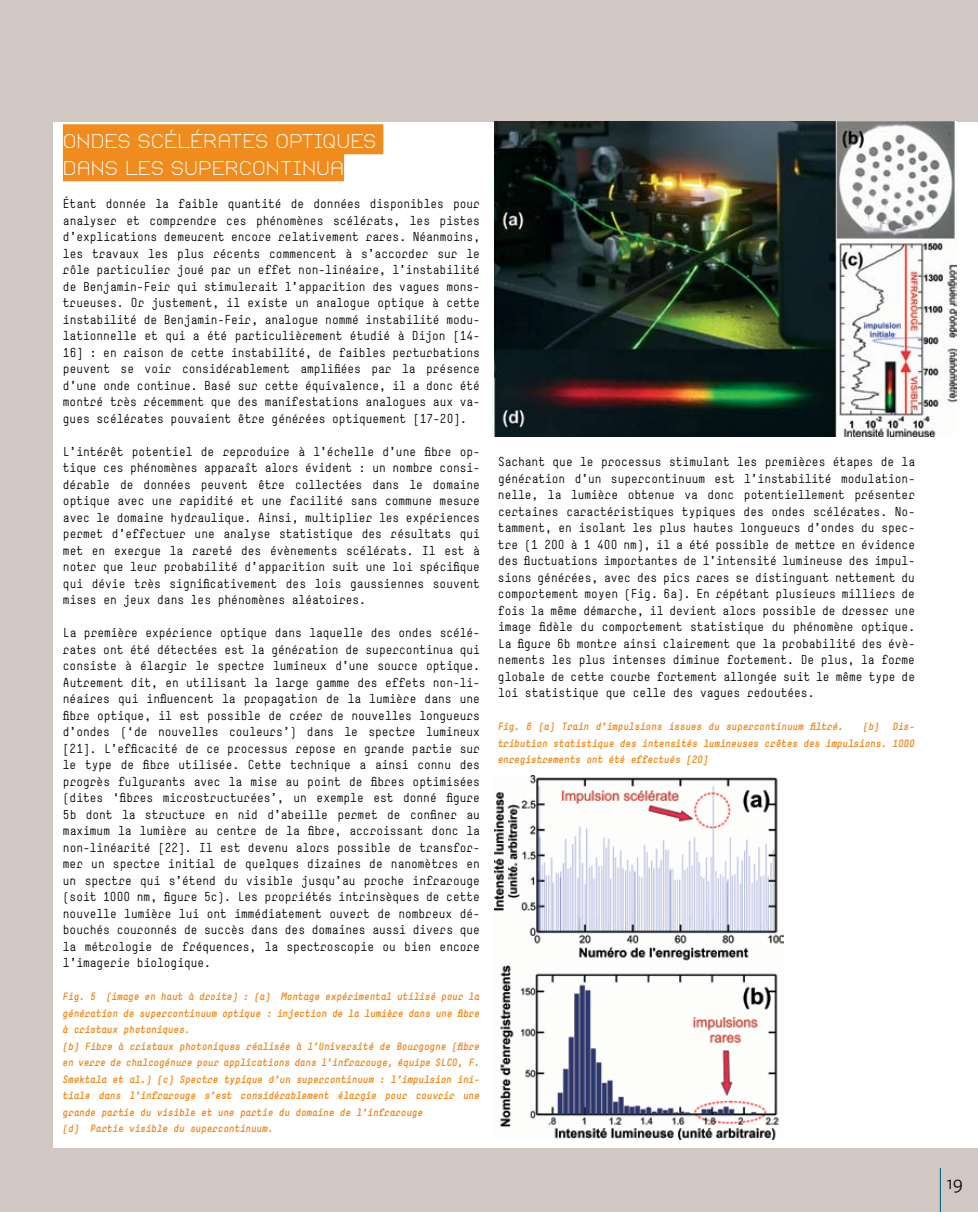
<style>
.page{position:relative;width:978px;height:1212px;background:#d1c8c4}
.page>*{position:absolute;margin:0;border:0;box-sizing:border-box;transform-origin:0 0}
.t1{font:19.5px/27px "Vectrex";color:#fff}
.t2{font:300 18px "The Mix";color:#000}
.t3{font:12.75px/16.5px "Simple";color:#000;text-align:justify}
.t4{font:italic 700 10.5px/16.5px "Simple";color:#f08b1d}
</style>
<div class="page">
<hr style="left:940px;top:1168px;width:1px;height:44px;background:#006d86">
<div style="left:53px;top:123px;width:925px;height:1025px;background:#fff"></div>
<div style="left:63px;top:124px;width:320px;height:30px;background:#f08b1d"></div>
<div style="left:63px;top:151px;width:281px;height:30px;background:#f08b1d"></div>
<img style="left:495px;top:122px;width:462px;height:314px">
<img style="left:495px;top:775px;width:289px;height:364px">
<h1 class="t1" style="left:63px;top:128px;width:315px">ONDES SCÉLÉRATES OPTIQUES<br>DANS LES SUPERCONTINUA</h1>
<p class="t3" style="left:63px;top:195px;width:419px">Étant donnée la faible quantité de données disponibles pour analyser et comprendre ces phénomènes scélérats, les pistes d’explications demeurent encore relativement rares. Néanmoins, les travaux les plus récents commencent à s’accorder sur le rôle particulier joué par un effet non-linéaire, l’instabilité de Benjamin-Feir qui stimulerait l’apparition des vagues mons&shy;trueuses. Or justement, il existe un analogue optique à cette instabilité de Benjamin-Feir, analogue nommé instabilité modu&shy;lationnelle et qui a été particulièrement étudié à Dijon [14- 16] : en raison de cette instabilité, de faibles perturbations peuvent se voir considérablement amplifiées par la présence d’une onde continue. Basé sur cette équivalence, il a donc été montré très récemment que des manifestations analogues aux va&shy;gues scélérates pouvaient être générées optiquement [17-20].</p>
<p class="t3" style="left:63px;top:443px;width:419px">L’intérêt potentiel de reproduire à l’échelle d’une fibre op&shy;tique ces phénomènes apparaît alors évident : un nombre consi&shy;dérable de données peuvent être collectées dans le domaine optique avec une rapidité et une facilité sans commune mesure avec le domaine hydraulique. Ainsi, multiplier les expériences permet d’effectuer une analyse statistique des résultats qui met en exergue la rareté des évènements scélérats. Il est à noter que leur probabilité d’apparition suit une loi spécifique qui dévie très significativement des lois gaussiennes souvent mises en jeux dans les phénomènes aléatoires.</p>
<p class="t3" style="left:63px;top:624px;width:419px">La première expérience optique dans laquelle des ondes scélé&shy;rates ont été détectées est la génération de supercontinua qui consiste à élargir le spectre lumineux d’une source optique.<br>Autrement dit, en utilisant la large gamme des effets non-li&shy;néaires qui influencent la propagation de la lumière dans une fibre optique, il est possible de créer de nouvelles longueurs d’ondes (‘de nouvelles couleurs’) dans le spectre lumineux [21]. L’efficacité de ce processus repose en grande partie sur le type de fibre utilisée. Cette technique a ainsi connu des progrès fulgurants avec la mise au point de fibres optimisées (dites ‘fibres microstructurées’, un exemple est donné figure 5b dont la structure en nid d’abeille permet de confiner au maximum la lumière au centre de la fibre, accroissant donc la non-linéarité [22]. Il est devenu alors possible de transfor&shy;mer un spectre initial de quelques dizaines de nanomètres en un spectre qui s’étend du visible jusqu’au proche infrarouge (soit 1000 nm, figure 5c). Les propriétés intrinsèques de cette nouvelle lumière lui ont immédiatement ouvert de nombreux dé&shy;bouchés couronnés de succès dans des domaines aussi divers que la métrologie de fréquences, la spectroscopie ou bien encore l’imagerie biologique.</p>
<p class="t4" style="left:63px;top:988px;width:419px">Fig. 5 (image en haut à droite) : (a) Montage expérimental utilisé pour la génération de supercontinuum optique : injection de la lumière dans une fibre à cristaux photoniques.<br>(b) Fibre à cristaux photoniques réalisée à l’Université de Bourgogne (fibre en verre de chalcogénure pour applications dans l’infrarouge, équipe SLCO, F.<br>Smektala et al.) (c) Spectre typique d’un supercontinuum : l’impulsion ini&shy;tiale dans l’infrarouge s’est considérablement élargie pour couvrir une grande partie du visible et une partie du domaine de l’infrarouge<br>(d) Partie visible du supercontinuum.</p>
<p class="t3" style="left:498px;top:453px;width:419px">Sachant que le processus stimulant les premières étapes de la génération d’un supercontinuum est l’instabilité modulation&shy;nelle, la lumière obtenue va donc potentiellement présenter certaines caractéristiques typiques des ondes scélérates. No&shy;tamment, en isolant les plus hautes longueurs d’ondes du spec&shy;tre (1 200 à 1 400 nm), il a été possible de mettre en évidence des fluctuations importantes de l’intensité lumineuse des impul&shy;sions générées, avec des pics rares se distinguant nettement du comportement moyen (Fig. 6a). En répétant plusieurs milliers de fois la même démarche, il devient alors possible de dresser une image fidèle du comportement statistique du phénomène optique.<br>La figure 6b montre ainsi clairement que la probabilité des évè&shy;nements les plus intenses diminue fortement. De plus, la forme globale de cette courbe fortement allongée suit le même type de loi statistique que celle des vagues redoutées.</p>
<p class="t4" style="left:498px;top:718px;width:347px">Fig. 6 (a) Train d’impulsions issues du supercontinuum filtré.</p>
<p class="t4" style="left:498px;top:718px;width:419px;text-align:justify;text-indent:365px">(b) Dis&shy;tribution statistique des intensités lumineuses crêtes des impulsions. 1000 enregistrements ont été effectués [20]</p>
<h2 class="t2" style="left:947px;top:1168px;width:16px">19</h2>
</div>
